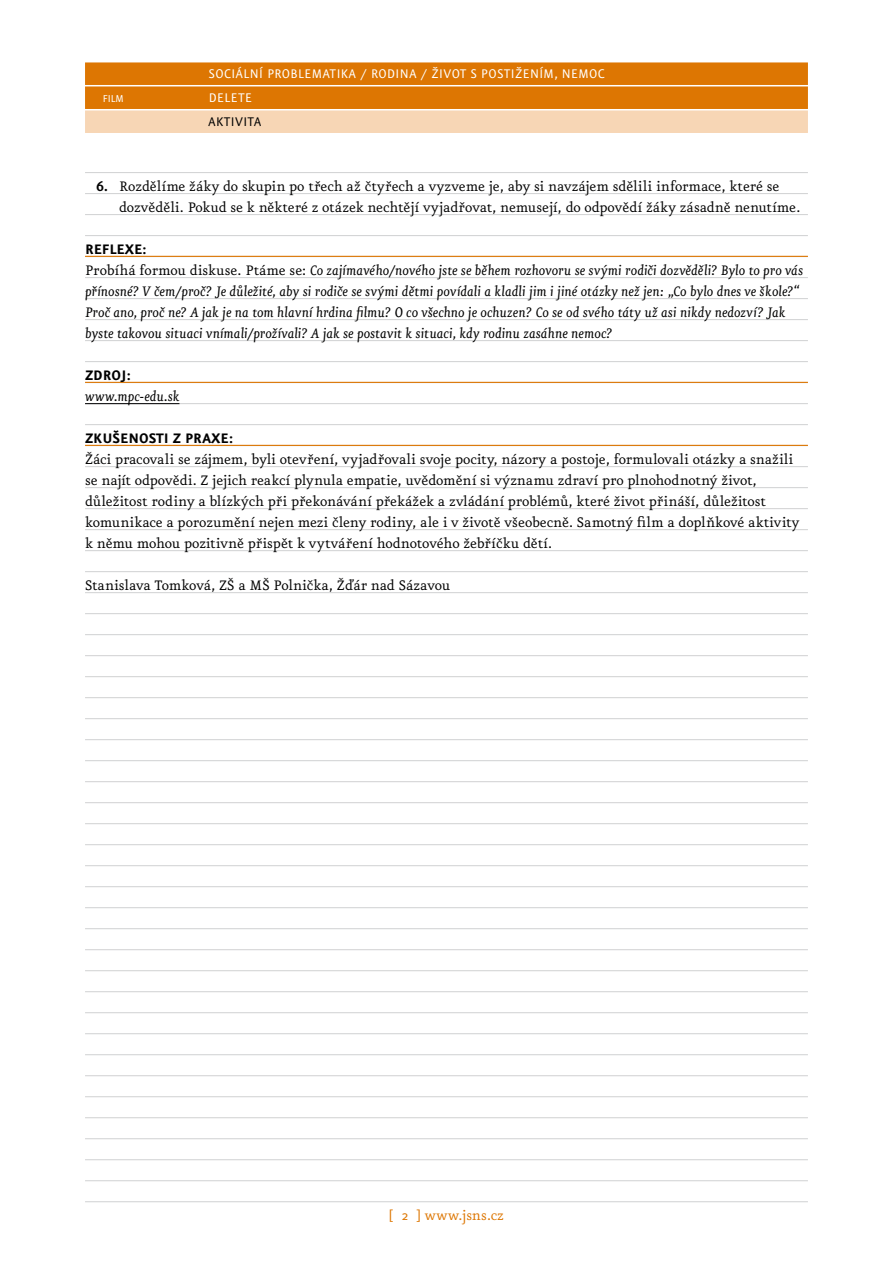
<style>
.page{position:relative;width:893px;height:1263px;background:#fff}
.page>*{position:absolute;margin:0;border:0;box-sizing:border-box;transform-origin:0 0}
.t1{font:16.5px/21px "Eureka OT";letter-spacing:-.005em;color:#000}
.t2{font:italic 16.5px/21px "Eureka OT";letter-spacing:-.005em;color:#000}
.t3{font:700 16.5px "Eureka Sans OT";color:#000}
.t4{font:16.5px "Eureka OT";color:#dd7602}
.t5{font:15px/24px "Eureka Sans OT";letter-spacing:.025em;color:#fff}
.t6{font:15px "Eureka Sans OT";color:#000}
.t7{font:12px "Eureka Sans OT";color:#fff}
.s1{font-weight:700}
.s2{font-style:normal}
</style>
<div class="page">
<hr style="left:85px;top:172px;width:723px;height:1px;background:#d0d1d2">
<hr style="left:85px;top:193px;width:723px;height:1px;background:#d0d1d2">
<hr style="left:85px;top:214px;width:723px;height:1px;background:#d0d1d2">
<hr style="left:85px;top:235px;width:723px;height:1px;background:#d0d1d2">
<hr style="left:85px;top:277px;width:723px;height:1px;background:#d0d1d2">
<hr style="left:85px;top:298px;width:723px;height:1px;background:#d0d1d2">
<hr style="left:85px;top:319px;width:723px;height:1px;background:#d0d1d2">
<hr style="left:85px;top:340px;width:723px;height:1px;background:#d0d1d2">
<hr style="left:85px;top:361px;width:723px;height:1px;background:#d0d1d2">
<hr style="left:85px;top:403px;width:723px;height:1px;background:#d0d1d2">
<hr style="left:85px;top:424px;width:723px;height:1px;background:#d0d1d2">
<hr style="left:85px;top:466px;width:723px;height:1px;background:#d0d1d2">
<hr style="left:85px;top:487px;width:723px;height:1px;background:#d0d1d2">
<hr style="left:85px;top:508px;width:723px;height:1px;background:#d0d1d2">
<hr style="left:85px;top:529px;width:723px;height:1px;background:#d0d1d2">
<hr style="left:85px;top:550px;width:723px;height:1px;background:#d0d1d2">
<hr style="left:85px;top:571px;width:723px;height:1px;background:#d0d1d2">
<hr style="left:85px;top:592px;width:723px;height:1px;background:#d0d1d2">
<hr style="left:85px;top:613px;width:723px;height:1px;background:#d0d1d2">
<hr style="left:85px;top:634px;width:723px;height:1px;background:#d0d1d2">
<hr style="left:85px;top:655px;width:723px;height:1px;background:#d0d1d2">
<hr style="left:85px;top:676px;width:723px;height:1px;background:#d0d1d2">
<hr style="left:85px;top:697px;width:723px;height:1px;background:#d0d1d2">
<hr style="left:85px;top:718px;width:723px;height:1px;background:#d0d1d2">
<hr style="left:85px;top:739px;width:723px;height:1px;background:#d0d1d2">
<hr style="left:85px;top:760px;width:723px;height:1px;background:#d0d1d2">
<hr style="left:85px;top:781px;width:723px;height:1px;background:#d0d1d2">
<hr style="left:85px;top:802px;width:723px;height:1px;background:#d0d1d2">
<hr style="left:85px;top:823px;width:723px;height:1px;background:#d0d1d2">
<hr style="left:85px;top:844px;width:723px;height:1px;background:#d0d1d2">
<hr style="left:85px;top:865px;width:723px;height:1px;background:#d0d1d2">
<hr style="left:85px;top:886px;width:723px;height:1px;background:#d0d1d2">
<hr style="left:85px;top:907px;width:723px;height:1px;background:#d0d1d2">
<hr style="left:85px;top:928px;width:723px;height:1px;background:#d0d1d2">
<hr style="left:85px;top:949px;width:723px;height:1px;background:#d0d1d2">
<hr style="left:85px;top:970px;width:723px;height:1px;background:#d0d1d2">
<hr style="left:85px;top:991px;width:723px;height:1px;background:#d0d1d2">
<hr style="left:85px;top:1012px;width:723px;height:1px;background:#d0d1d2">
<hr style="left:85px;top:1033px;width:723px;height:1px;background:#d0d1d2">
<hr style="left:85px;top:1054px;width:723px;height:1px;background:#d0d1d2">
<hr style="left:85px;top:1075px;width:723px;height:1px;background:#d0d1d2">
<hr style="left:85px;top:1096px;width:723px;height:1px;background:#d0d1d2">
<hr style="left:85px;top:1117px;width:723px;height:1px;background:#d0d1d2">
<hr style="left:85px;top:1138px;width:723px;height:1px;background:#d0d1d2">
<hr style="left:85px;top:1159px;width:723px;height:1px;background:#d0d1d2">
<hr style="left:85px;top:1180px;width:723px;height:1px;background:#d0d1d2">
<hr style="left:85px;top:1201px;width:723px;height:1px;background:#d0d1d2">
<div style="left:85px;top:62px;width:723px;height:23px;background:#dd7602"></div>
<div style="left:85px;top:86px;width:723px;height:23px;background:#dd7602"></div>
<div style="left:85px;top:110px;width:723px;height:23px;background:#f7d6b5"></div>
<hr style="left:85px;top:256px;width:723px;height:1px;background:#dd7602">
<hr style="left:85px;top:382px;width:723px;height:1px;background:#dd7602">
<hr style="left:85px;top:403px;width:94px;height:1px;background:#000">
<hr style="left:85px;top:445px;width:723px;height:1px;background:#dd7602">
<p class="t7" style="left:103px;top:92px;width:23px">FILM</p>
<p class="t5" style="left:209px;top:62px;width:398px">SOCIÁLNÍ PROBLEMATIKA / RODINA / ŽIVOT S POSTIŽENÍM, NEMOC<br>DELETE</p>
<p class="t6" style="left:208px;top:114px;width:8px">AKTIVITA</p>
<p class="t1" style="left:119px;top:176px;width:683px;text-indent:-23px"><span class="s1">6.</span> Rozdělíme žáky do skupin po třech až čtyřech a vyzveme je, aby si navzájem sdělili informace, které se dozvěděli. Pokud se k některé z otázek nechtějí vyjadřovat, nemusejí, do odpovědí žáky zásadně nenutíme.</p>
<p class="t3" style="left:85px;top:241px;width:63px">REFLEXE:</p>
<p class="t2" style="left:85px;top:260px;width:720px"><span class="s2">Probíhá formou diskuse. Ptáme se:</span> Co zajímavého/nového jste se během rozhovoru se svými rodiči dozvěděli? Bylo to pro vás přínosné? V čem/proč? Je důležité, aby si rodiče se svými dětmi povídali a kladli jim i jiné otázky než jen: „Co bylo dnes ve škole?“ Proč ano, proč ne? A jak je na tom hlavní hrdina filmu? O co všechno je ochuzen? Co se od svého táty už asi nikdy nedozví? Jak byste takovou situaci vnímali/prožívali? A jak se postavit k situaci, kdy rodinu zasáhne nemoc?</p>
<p class="t3" style="left:85px;top:367px;width:47px">ZDROJ:</p>
<p class="t2" style="left:85px;top:386px;width:96px">www.mpc-edu.sk</p>
<p class="t3" style="left:85px;top:430px;width:150px">ZKUŠENOSTI Z PRAXE:</p>
<p class="t1" style="left:85px;top:449px;width:716px">Žáci pracovali se zájmem, byli otevření, vyjadřovali svoje pocity, názory a postoje, formulovali otázky a snažili se najít odpovědi. Z jejich reakcí plynula empatie, uvědomění si významu zdraví pro plnohodnotný život, důležitost rodiny a blízkých při překonávání překážek a zvládání problémů, které život přináší, důležitost komunikace a porozumění nejen mezi členy rodiny, ale i v životě všeobecně. Samotný film a doplňkové aktivity k němu mohou pozitivně přispět k vytváření hodnotového žebříčku dětí.</p>
<p class="t1" style="left:85px;top:575px;width:367px">Stanislava Tomková, ZŠ a MŠ Polnička, Žďár nad Sázavou</p>
<p class="t4" style="left:389px;top:1207px;width:117px">[ 2 ] www.jsns.cz</p>
</div>
